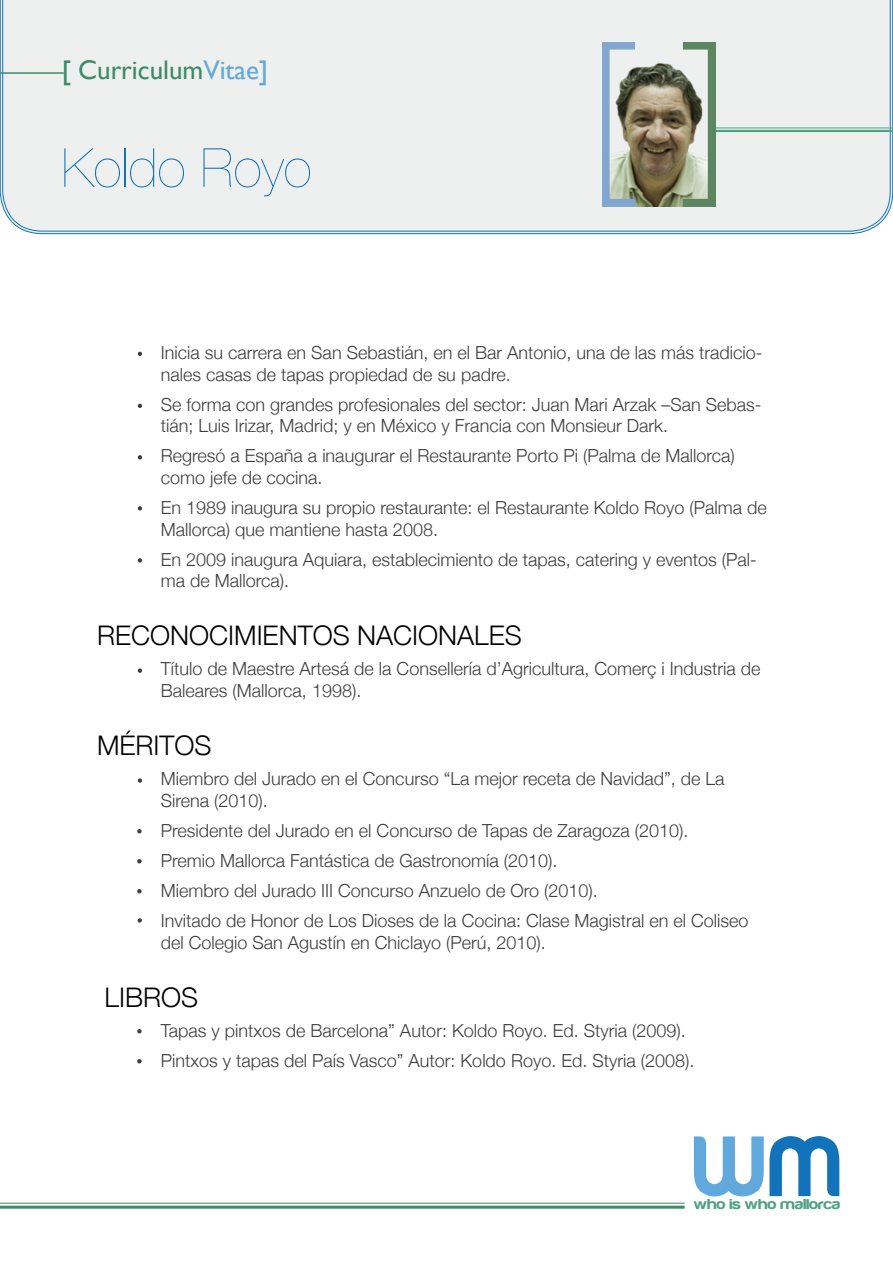
<style>
.page{position:relative;width:893px;height:1263px;background:#fff}
.page>*{position:absolute;margin:0;border:0;box-sizing:border-box;transform-origin:0 0}
.t1{font:112.95px "Harabara";color:#1272ba;scale:.8 1}
.t2{font:112.95px "Harabara";color:#61a9dd;scale:.8 1}
.titulo{font:200 54px "Helvetica Neue";color:#1272ba}
.Seccion_C_V{font:300 27px "Helvetica Neue";color:#000}
.secciones{font:27px "Gill Sans";color:#3b8c69}
.entradas_de_curricul{font:300 18px/21.6px "Helvetica Neue";color:#3e3e3f}
.t3{font:15px "Harabara";color:#4da37f;scale:1.21 1}
.s1{color:#61a9db}
.s2{font-family:"Futura BT";font-size:15px}
</style>
<div class="page">
<div style="left:2px;top:0;width:889px;height:232px;background:#eef0f0"></div>
<hr style="left:0;top:72px;width:64px;height:2px;background:#3b8c69">
<hr style="left:0;top:1206px;width:685px;height:3px;background:#3b8c69">
<hr style="left:0;top:1203px;width:685px;height:1px;background:#3b8c69">
<hr style="left:713px;top:128px;width:180px;height:1px;background:#4da37f">
<hr style="left:713px;top:130px;width:180px;height:2px;background:#4da37f">
<img style="left:602px;top:42px;width:113px;height:164px">
<svg style="left:138px;top:352px;width:4px;height:4px"></svg>
<svg style="left:138px;top:506px;width:4px;height:4px"></svg>
<svg style="left:138px;top:668px;width:4px;height:5px"></svg>
<svg style="left:138px;top:404px;width:4px;height:4px"></svg>
<svg style="left:138px;top:558px;width:4px;height:4px"></svg>
<svg style="left:138px;top:778px;width:4px;height:5px"></svg>
<svg style="left:138px;top:455px;width:4px;height:4px"></svg>
<svg style="left:138px;top:918px;width:4px;height:4px"></svg>
<p class="secciones" style="left:62px;top:54px;width:208px">[ Curriculum<span class="s1">Vitae]</span></p>
<p class="titulo" style="left:61px;top:137px;width:252px">Koldo Royo</p>
<p class="entradas_de_curricul" style="left:161px;top:341px;width:603px">Inicia su carrera en San Sebastián, en el Bar Antonio, una de las más tradicio&shy;nales casas de tapas propiedad de su padre.</p>
<p class="entradas_de_curricul" style="left:161px;top:393px;width:602px">Se forma con grandes profesionales del sector: Juan Mari Arzak –San Sebas&shy;tián; Luis Irizar, Madrid; y en México y Francia con Monsieur Dark.</p>
<p class="entradas_de_curricul" style="left:161px;top:445px;width:575px">Regresó a España a inaugurar el Restaurante Porto Pi (Palma de Mallorca) como jefe de cocina.</p>
<p class="entradas_de_curricul" style="left:161px;top:496px;width:608px">En 1989 inaugura su propio restaurante: el Restaurante Koldo Royo (Palma de<br>Mallorca) que mantiene hasta 2008.</p>
<p class="entradas_de_curricul" style="left:161px;top:548px;width:597px">En 2009 inaugura Aquiara, establecimiento de tapas, catering y eventos (Pal&shy;ma de Mallorca).</p>
<p class="Seccion_C_V" style="left:97px;top:619px;width:426px">RECONOCIMIENTOS NACIONALES</p>
<p class="entradas_de_curricul" style="left:161px;top:658px;width:601px">Título de Maestre Artesá de la Consellería d’Agricultura, Comerç i Industria de<br>Baleares (Mallorca, 1998).</p>
<p class="Seccion_C_V" style="left:97px;top:729px;width:116px">MÉRITOS</p>
<p class="entradas_de_curricul" style="left:161px;top:767px;width:565px">Miembro del Jurado en el Concurso “La mejor receta de Navidad”, de La<br>Sirena (2010).</p>
<p class="entradas_de_curricul" style="left:135px;top:819px;width:555px"><span class="s2">•</span> Presidente del Jurado en el Concurso de Tapas de Zaragoza (2010).</p>
<p class="entradas_de_curricul" style="left:135px;top:849px;width:424px"><span class="s2">•</span> Premio Mallorca Fantástica de Gastronomía (2010).</p>
<p class="entradas_de_curricul" style="left:135px;top:879px;width:464px"><span class="s2">•</span> Miembro del Jurado III Concurso Anzuelo de Oro (2010).</p>
<p class="entradas_de_curricul" style="left:161px;top:909px;width:589px">Invitado de Honor de Los Dioses de la Cocina: Clase Magistral en el Coliseo del Colegio San Agustín en Chiclayo (Perú, 2010).</p>
<p class="Seccion_C_V" style="left:105px;top:980px;width:95px">LIBROS</p>
<p class="entradas_de_curricul" style="left:135px;top:1019px;width:552px"><span class="s2">•</span> Tapas y pintxos de Barcelona” Autor: Koldo Royo. Ed. Styria (2009).</p>
<p class="entradas_de_curricul" style="left:135px;top:1049px;width:561px"><span class="s2">•</span> Pintxos y tapas del País Vasco” Autor: Koldo Royo. Ed. Styria (2008).</p>
<h1 class="t1" style="left:769px;top:1100px;width:93px">m</h1>
<h1 class="t2" style="left:764px;top:1233px;width:93px;rotate:-180deg">m</h1>
<p class="t3" style="left:694px;top:1196px;width:123px">who is who mallorca</p>
</div>
